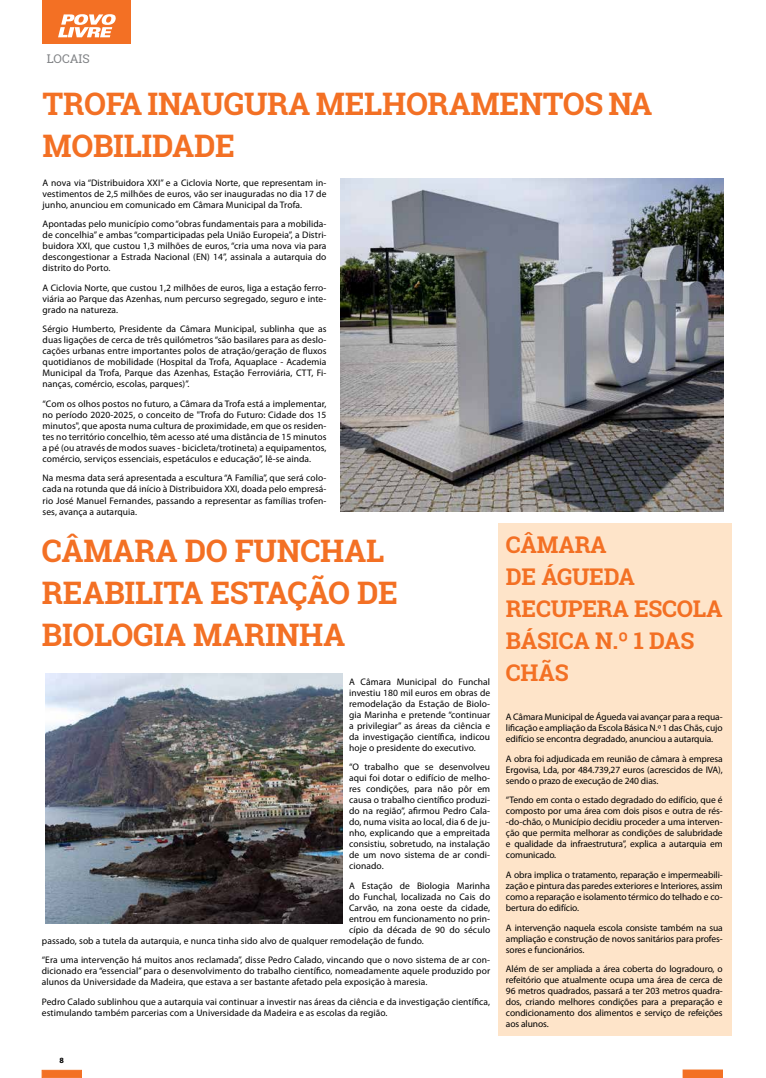
<style>
.page{position:relative;width:766px;height:1078px;background:#fff}
.page>*{position:absolute;margin:0;border:0;box-sizing:border-box;transform-origin:0 0}
.t1{font:700 31px/42px "Roboto Slab";letter-spacing:-.01em;color:#f37024}
.t2{font:700 23px/32px "Roboto Slab";letter-spacing:-.01em;color:#f37024}
.t3{font:12px "Roboto Slab";color:#808285}
.t4{font:9.5px/11px "Myriad Pro";letter-spacing:.01em;color:#000;text-align:justify}
.t5{font:700 8px "Myriad Pro";color:#000}
</style>
<div class="page">
<div style="left:42px;top:1069px;width:40px;height:8px;background:#f37024;border:1px solid #f37024"></div>
<div style="left:498px;top:523px;width:233px;height:512px;background:#fee4c9"></div>
<div style="left:683px;top:1069px;width:39px;height:8px;background:#f37024"></div>
<div style="left:682px;top:1069px;width:40px;height:8px;border:1px solid #f37024"></div>
<div style="left:43px;top:0;width:88px;height:44px;background:#f37024"></div>
<svg style="left:58px;top:14px;width:58px;height:23px"></svg>
<img style="left:340px;top:178px;width:383px;height:334px">
<img style="left:46px;top:673px;width:296px;height:249px">
<p class="t3" style="left:47px;top:51px;width:44px">LOCAIS</p>
<h1 class="t1" style="left:43px;top:83px;width:611px">TROFA INAUGURA MELHORAMENTOS NA<br>MOBILIDADE</h1>
<p class="t4" style="left:43px;top:177px;width:285px">A nova via “Distribuidora XXI” e a Ciclovia Norte, que representam in&shy;vestimentos de 2,5 milhões de euros, vão ser inauguradas no dia 17 de junho, anunciou em comunicado em Câmara Municipal da Trofa.</p>
<p class="t4" style="left:43px;top:218px;width:285px">Apontadas pelo município como “obras fundamentais para a mobilida&shy;de concelhia” e ambas “comparticipadas pela União Europeia”, a Distri&shy;buidora XXI, que custou 1,3 milhões de euros, “cria uma nova via para descongestionar a Estrada Nacional (EN) 14”, assinala a autarquia do distrito do Porto.</p>
<p class="t4" style="left:43px;top:282px;width:285px">A Ciclovia Norte, que custou 1,2 milhões de euros, liga a estação ferro&shy;viária ao Parque das Azenhas, num percurso segregado, seguro e inte&shy;grado na natureza.</p>
<p class="t4" style="left:43px;top:323px;width:285px">Sérgio Humberto, Presidente da Câmara Municipal, sublinha que as duas ligações de cerca de três quilómetros “são basilares para as deslo&shy;cações urbanas entre importantes polos de atração/geração de fluxos quotidianos de mobilidade (Hospital da Trofa, Aquaplace - Academia Municipal da Trofa, Parque das Azenhas, Estação Ferroviária, CTT, Fi&shy;nanças, comércio, escolas, parques)”.</p>
<p class="t4" style="left:43px;top:398px;width:285px">“Com os olhos postos no futuro, a Câmara da Trofa está a implementar, no período 2020-2025, o conceito de "Trofa do Futuro: Cidade dos 15 minutos", que aposta numa cultura de proximidade, em que os residen&shy;tes no território concelhio, têm acesso até uma distância de 15 minutos a pé (ou através de modos suaves - bicicleta/trotineta) a equipamentos, comércio, serviços essenciais, espetáculos e educação”, lê-se ainda.</p>
<p class="t4" style="left:43px;top:472px;width:285px">Na mesma data será apresentada a escultura “A Família”, que será colo&shy;cada na rotunda que dá início à Distribuidora XXI, doada pelo empresá&shy;rio José Manuel Fernandes, passando a representar as famílias trofen&shy;ses, avança a autarquia.</p>
<h2 class="t2" style="left:506px;top:528px;width:218px">CÂMARA<br>DE ÁGUEDA<br>RECUPERA ESCOLA<br>BÁSICA N.º 1 DAS<br>CHÃS</h2>
<p class="t4" style="left:506px;top:711px;width:218px">A Câmara Municipal de Águeda vai avançar para a requa&shy;lificação e ampliação da Escola Básica N.º 1 das Chãs, cujo edifício se encontra degradado, anunciou a autarquia.</p>
<p class="t4" style="left:506px;top:752px;width:218px">A obra foi adjudicada em reunião de câmara à empresa Ergovisa, Lda, por 484.739,27 euros (acrescidos de IVA), sendo o prazo de execução de 240 dias.</p>
<p class="t4" style="left:506px;top:794px;width:218px">“Tendo em conta o estado degradado do edifício, que é composto por uma área com dois pisos e outra de rés--do-chão, o Município decidiu proceder a uma interven&shy;ção que permita melhorar as condições de salubridade e qualidade da infraestrutura”, explica a autarquia em comunicado.</p>
<p class="t4" style="left:506px;top:868px;width:218px">A obra implica o tratamento, reparação e impermeabili&shy;zação e pintura das paredes exteriores e Interiores, assim como a reparação e isolamento térmico do telhado e co&shy;bertura do edifício.</p>
<p class="t4" style="left:506px;top:921px;width:218px">A intervenção naquela escola consiste também na sua ampliação e construção de novos sanitários para profes&shy;sores e funcionários.</p>
<p class="t4" style="left:506px;top:962px;width:218px">Além de ser ampliada a área coberta do logradouro, o refeitório que atualmente ocupa uma área de cerca de 96 metros quadrados, passará a ter 203 metros quadra&shy;dos, criando melhores condições para a preparação e condicionamento dos alimentos e serviço de refeições aos alunos.</p>
<h1 class="t1" style="left:42px;top:529px;width:357px">CÂMARA DO FUNCHAL<br>REABILITA ESTAÇÃO DE<br>BIOLOGIA MARINHA</h1>
<p class="t4" style="left:349px;top:675px;width:143px">A Câmara Municipal do Funchal investiu 180 mil euros em obras de remodelação da Estação de Biolo&shy;gia Marinha e pretende “continuar a privilegiar” as áreas da ciência e da investigação científica, indicou hoje o presidente do executivo.</p>
<p class="t4" style="left:349px;top:761px;width:143px">“O trabalho que se desenvolveu aqui foi dotar o edifício de melho&shy;res condições, para não pôr em causa o trabalho científico produzi&shy;do na região”, afirmou Pedro Cala&shy;do, numa visita ao local, dia 6 de ju&shy;nho, explicando que a empreitada consistiu, sobretudo, na instalação de um novo sistema de ar condi&shy;cionado.</p>
<p class="t4" style="left:349px;top:879px;width:143px">A Estação de Biologia Marinha</p>
<p class="t4" style="left:349px;top:890px;width:142px">do Funchal, localizada no Cais do</p>
<p class="t4" style="left:349px;top:901px;width:143px">Carvão, na zona oeste da cidade,</p>
<p class="t4" style="left:349px;top:912px;width:143px">entrou em funcionamento no prin-</p>
<p class="t4" style="left:349px;top:923px;width:143px">cípio da década de 90 do século</p>
<p class="t4" style="left:42px;top:934px;width:383px">passado, sob a tutela da autarquia, e nunca tinha sido alvo de qualquer remodelação de fundo.</p>
<p class="t4" style="left:42px;top:954px;width:449px">“Era uma intervenção há muitos anos reclamada”, disse Pedro Calado, vincando que o novo sistema de ar con&shy;dicionado era “essencial” para o desenvolvimento do trabalho científico, nomeadamente aquele produzido por alunos da Universidade da Madeira, que estava a ser bastante afetado pela exposição à maresia.</p>
<p class="t4" style="left:42px;top:995px;width:449px">Pedro Calado sublinhou que a autarquia vai continuar a investir nas áreas da ciência e da investigação científica, estimulando também parcerias com a Universidade da Madeira e as escolas da região.</p>
<p class="t5" style="left:60px;top:1054px;width:6px">8</p>
</div>
